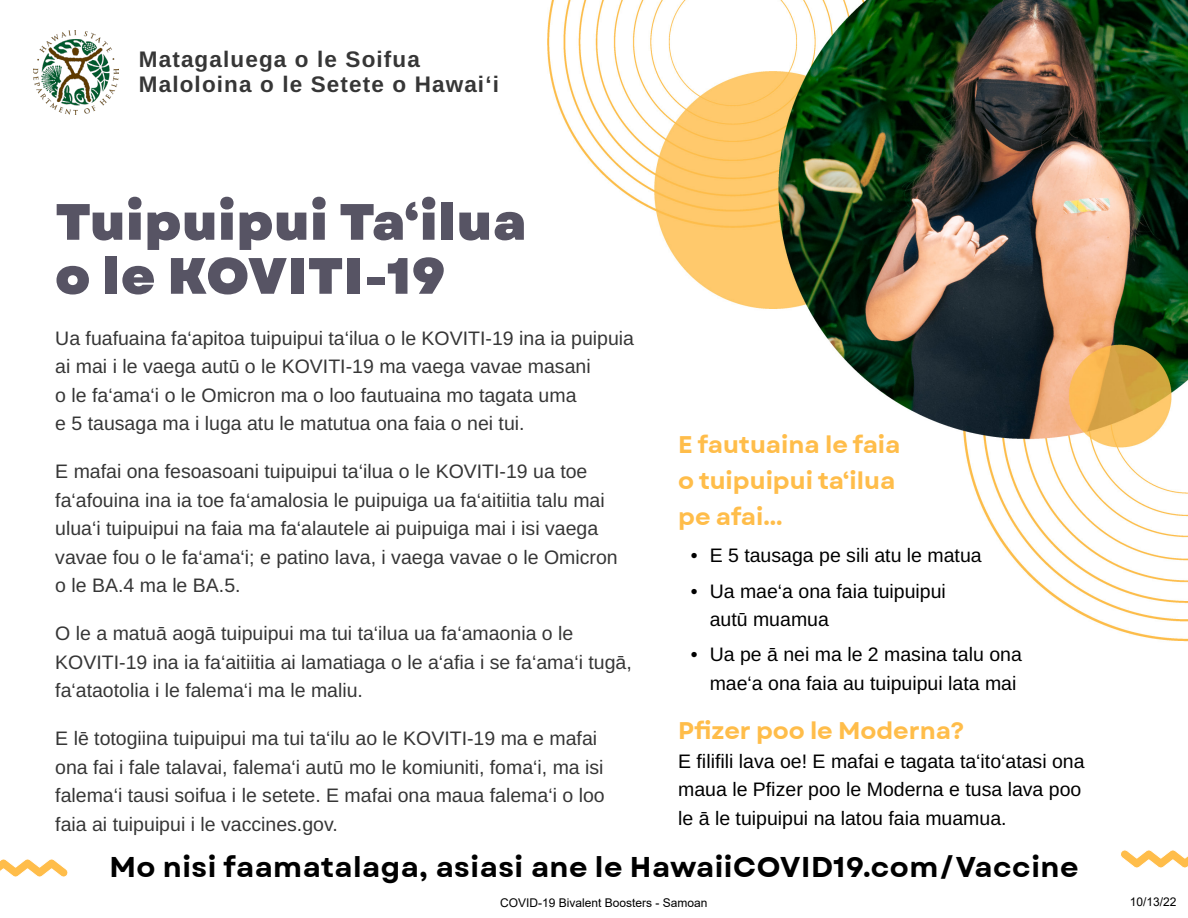
<style>
.page{position:relative;width:1188px;height:918px;background:#fff}
.page>*{position:absolute;margin:0;border:0;box-sizing:border-box;transform-origin:0 0}
.P_-_Paragraph_Style5{font:800 51px/54px "Garet";letter-spacing:.02em;color:#575464}
.P_-_Paragraph_Style5-2{font:700 28.5px "Garet";letter-spacing:.02em;color:#000}
.P_-_Paragraph_Style1{font:700 24px/36px "Garet";color:#ffbd4a}
.P_-_Paragraph_Style5-3{font:700 22.5px/25.5px "Arimo";letter-spacing:.05em;color:#363636}
.P_-_Paragraph_Style6{font:19.5px/28.5px "Arimo";color:#363636}
.P_-_Paragraph_Style5-4{font:19.5px/28.5px "Arimo";color:#363636}
.P_-_Paragraph_Style3{font:19.5px/28.5px "Arimo";color:#000}
.P_-_Paragraph_Style4{font:19.5px/28.5px "Arimo";color:#000;text-align:right}
.P_-_Paragraph_Style2{font:19.5px "Arimo";color:#000}
.t1{font:12px "Arial";color:#000}
.s1{font-style:inherit}
</style>
<div class="page">
<img style="left:33px;top:0;width:1155px;height:642px">
<svg style="left:0;top:859px;width:68px;height:18px"></svg>
<svg style="left:1121px;top:850px;width:67px;height:18px"></svg>
<img style="left:34px;top:30px;width:84px;height:85px">
<p class="P_-_Paragraph_Style5-3" style="left:139px;top:47px;width:362px">Matagaluega o le Soifua<br>Maloloina o le Setete o Hawai‘i</p>
<p class="P_-_Paragraph_Style5" style="left:55px;top:196px;width:472px">Tuipuipui Ta‘ilua o le KOVITI-19</p>
<p class="P_-_Paragraph_Style6" style="left:55px;top:324px;width:580px">Ua fuafuaina fa‘apitoa tuipuipui ta‘ilua o le KOVITI-19 ina ia puipuia ai mai i le vaega autū o le KOVITI-19 ma vaega vavae masani<br>o le fa‘ama‘i o le Omicron ma o loo fautuaina mo tagata uma<br>e 5 tausaga ma i luga atu le matutua ona faia o nei tui.</p>
<p class="P_-_Paragraph_Style6" style="left:55px;top:458px;width:564px">E mafai ona fesoasoani tuipuipui ta‘ilua o le KOVITI-19 ua toe fa‘afouina ina ia toe fa‘amalosia le puipuiga ua fa‘aitiitia talu mai ulua‘i tuipuipui na faia ma fa‘alautele ai puipuiga mai i isi vaega vavae fou o le fa‘ama‘i; e patino lava, i vaega vavae o le Omicron o le BA.4 ma le BA.5.</p>
<p class="P_-_Paragraph_Style6" style="left:55px;top:620px;width:578px">O le a matuā aogā tuipuipui ma tui ta‘ilua ua fa‘amaonia o le<br>KOVITI-19 ina ia fa‘aitiitia ai lamatiaga o le a‘afia i se fa‘ama‘i tugā, fa‘ataotolia i le falema‘i ma le maliu.</p>
<p class="P_-_Paragraph_Style5-4" style="left:55px;top:725px;width:551px">E lē totogiina tuipuipui ma tui ta‘ilu ao le KOVITI-19 ma e mafai ona fai i fale talavai, falema‘i autū mo le komiuniti, foma‘i, ma isi falema‘i tausi soifua i le setete. E mafai ona maua falema‘i o loo faia ai tuipuipui i le vaccines.gov.</p>
<p class="P_-_Paragraph_Style5-2" style="left:109px;top:849px;width:971px">Mo nisi faamatalaga, asiasi ane le HawaiiCOVID19.com/Vaccine</p>
<p class="P_-_Paragraph_Style1" style="left:678px;top:428px;width:224px">E fautuaina le faia o tuipuipui ta‘ilua pe afai...</p>
<p class="P_-_Paragraph_Style2" style="left:691px;top:542px;width:292px">• E 5 tausaga pe sili atu le matua</p>
<p class="P_-_Paragraph_Style3" style="left:710px;top:577px;width:238px;text-indent:-19px">• Ua mae‘a ona faia tuipuipui autū muamua</p>
<p class="P_-_Paragraph_Style4" style="left:691px;top:641px;width:332px">• Ua pe ā nei ma le 2 masina talu ona mae‘a ona faia au tuipuipui lata mai</p>
<p class="P_-_Paragraph_Style1" style="left:678px;top:714px;width:288px">Pfizer poo le Moderna?</p>
<p class="P_-_Paragraph_Style3" style="left:678px;top:747px;width:408px">E filifili lava oe! E mafai e tagata ta‘ito‘atasi ona maua le Pfizer poo le Moderna e tusa lava poo le ā le tuipuipui na latou faia muamua.</p>
<p class="t1" style="left:500px;top:894px;width:209px">COVID-19 Bivalent Boosters - <span class="s1">Samoan</span></p>
<p class="t1" style="left:1130px;top:894px;width:48px">10/13/22</p>
</div>
